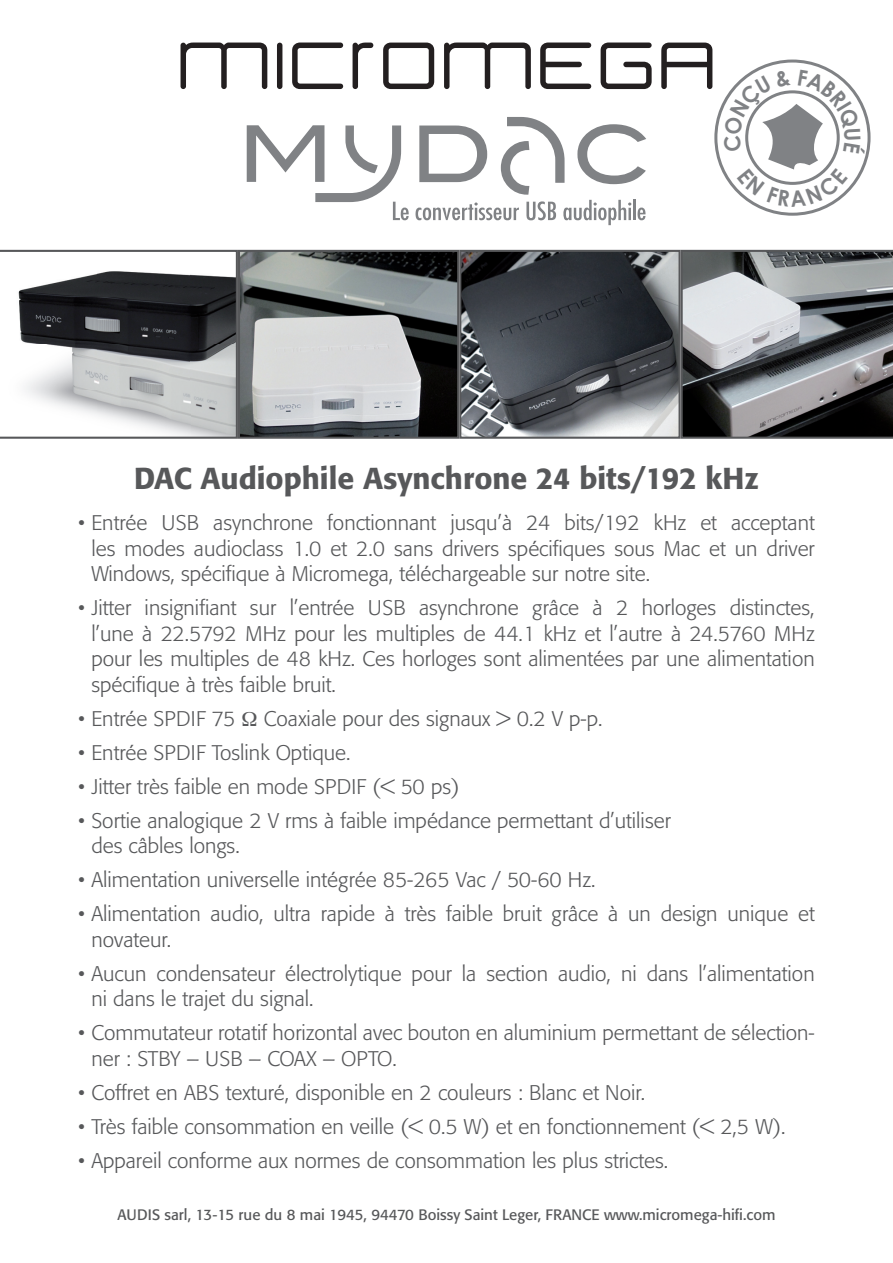
<style>
.page{position:relative;width:893px;height:1263px;background:#fff}
.page>*{position:absolute;margin:0;border:0;box-sizing:border-box;transform-origin:0 0}
.t1{font:500 30px "Formata";color:#57585a}
.t2{font:300 21px/25.5px "Formata";color:#57585a}
.t3{font:15px "Formata";color:#57585a}
</style>
<div class="page">
<div style="left:277px;top:43px;width:5px;height:46px;background:#231f20;border-radius:3px"></div>
<svg style="left:292px;top:43px;width:51px;height:46px"></svg>
<svg style="left:540px;top:43px;width:51px;height:46px"></svg>
<svg style="left:601px;top:43px;width:51px;height:46px"></svg>
<svg style="left:353px;top:43px;width:20px;height:46px"></svg>
<svg style="left:383px;top:43px;width:51px;height:46px"></svg>
<svg style="left:181px;top:43px;width:86px;height:46px"></svg>
<svg style="left:444px;top:43px;width:87px;height:46px"></svg>
<svg style="left:247px;top:125px;width:162px;height:95px"></svg>
<svg style="left:416px;top:117px;width:230px;height:108px"></svg>
<svg style="left:0;top:250px;width:238px;height:189px"></svg>
<img style="left:241px;top:253px;width:215px;height:183px">
<div style="left:238px;top:250px;width:221px;height:189px;border:2px solid #57585a"></div>
<img style="left:462px;top:253px;width:216px;height:183px">
<div style="left:459px;top:250px;width:222px;height:189px;border:2px solid #57585a"></div>
<svg style="left:681px;top:250px;width:212px;height:189px;background:#747679"></svg>
<svg style="left:661px;top:43px;width:208px;height:173px"></svg>
<h1 class="t1" style="left:134px;top:460px;width:626px">DAC Audiophile Asynchrone 24 bits/192 kHz</h1>
<p class="t2" style="left:91px;top:510px;width:725px;text-align:justify;text-indent:-13px">• Entrée USB asynchrone fonctionnant jusqu’à 24 bits/192 kHz et acceptant les modes audioclass 1.0 et 2.0 sans drivers spécifiques sous Mac et un driver Windows, spécifique à Micromega, téléchargeable sur notre site.</p>
<p class="t2" style="left:91px;top:595px;width:725px;text-align:justify;text-indent:-13px">• Jitter insignifiant sur l’entrée USB asynchrone grâce à 2 horloges distinctes, l’une à 22.5792 MHz pour les multiples de 44.1 kHz et l’autre à 24.5760 MHz pour les multiples de 48 kHz. Ces horloges sont alimentées par une alimentation spécifique à très faible bruit.</p>
<p class="t2" style="left:78px;top:706px;width:159px">• Entrée SPDIF 75</p>
<p class="t2" style="left:264px;top:706px;width:340px">Coaxiale pour des signaux &gt; 0.2 V p-p.</p>
<p class="t2" style="left:78px;top:740px;width:274px">• Entrée SPDIF Toslink Optique.</p>
<p class="t2" style="left:78px;top:774px;width:383px">• Jitter très faible en mode SPDIF (&lt; 50 ps)</p>
<p class="t2" style="left:91px;top:808px;width:581px;text-indent:-13px">• Sortie analogique 2 V rms à faible impédance permettant d’utiliser des câbles longs.</p>
<p class="t2" style="left:78px;top:867px;width:519px">• Alimentation universelle intégrée 85-265 Vac / 50-60 Hz.</p>
<p class="t2" style="left:91px;top:901px;width:725px;text-indent:-13px">• Alimentation audio, ultra rapide à très faible bruit grâce à un design unique et novateur.</p>
<p class="t2" style="left:91px;top:961px;width:725px;text-indent:-13px">• Aucun condensateur électrolytique pour la section audio, ni dans l’alimentation ni dans le trajet du signal.</p>
<p class="t2" style="left:91px;top:1020px;width:725px;text-indent:-13px">• Commutateur rotatif horizontal avec bouton en aluminium permettant de sélection&shy;ner : STBY – USB – COAX – OPTO.</p>
<p class="t2" style="left:78px;top:1080px;width:568px">• Coffret en ABS texturé, disponible en 2 couleurs : Blanc et Noir.</p>
<p class="t2" style="left:78px;top:1114px;width:709px">• Très faible consommation en veille (&lt; 0.5 W) et en fonctionnement (&lt; 2,5 W).</p>
<p class="t2" style="left:78px;top:1148px;width:591px">• Appareil conforme aux normes de consommation les plus strictes.</p>
<p class="t3" style="left:117px;top:1206px;width:660px">AUDIS sarl, 13-15 rue du 8 mai 1945, 94470 Boissy Saint Leger, FRANCE www.micromega-hifi.com</p>
</div>
